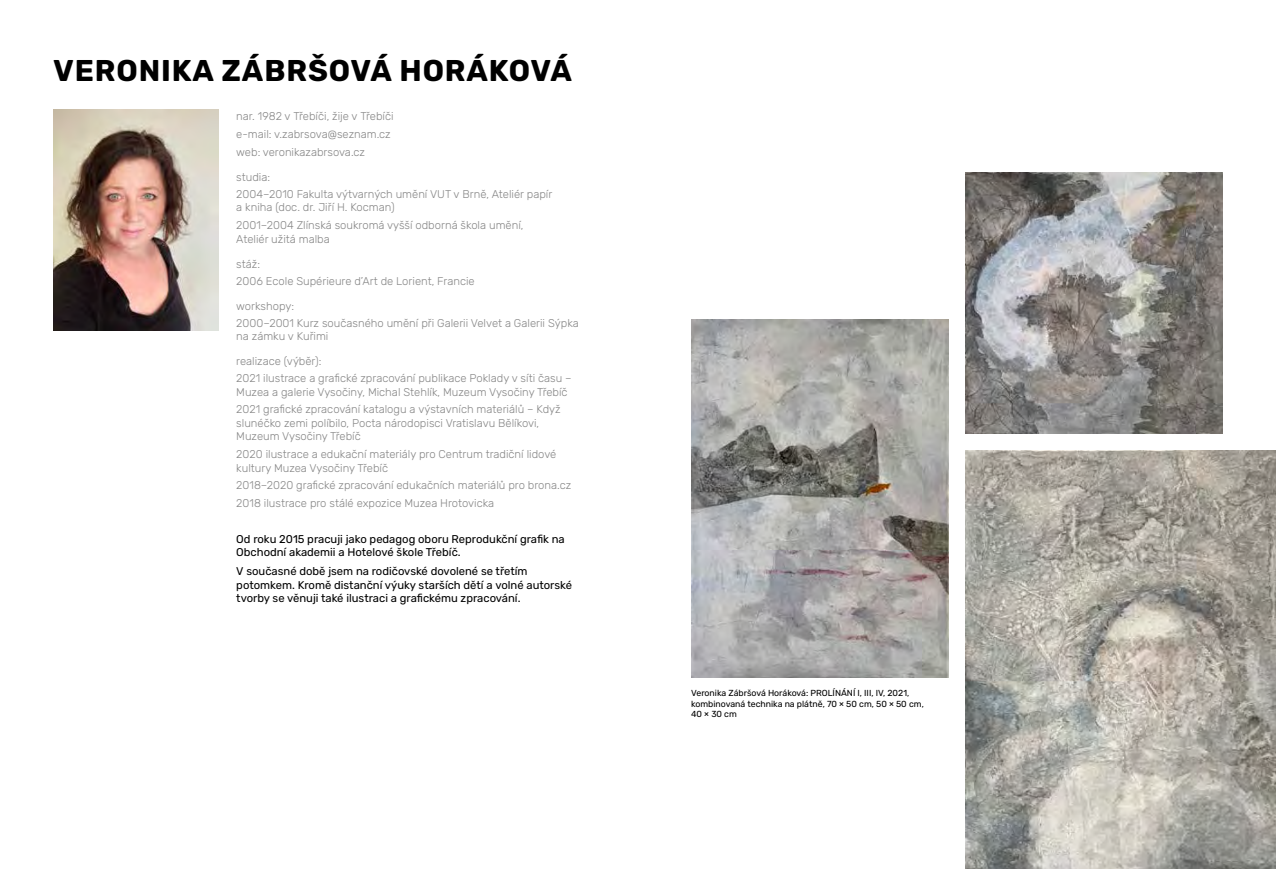
<style>
.page{position:relative;width:1276px;height:869px;background:#fff}
.page>*{position:absolute;margin:0;border:0;box-sizing:border-box;transform-origin:0 0}
.t1{font:700 30px "Rubik";letter-spacing:.03em;color:#000}
.t2{font:300 11.25px/17.8px "Rubik";color:#878787}
.t3{font:11.25px/13.5px "Rubik";color:#000}
.t4{font:8.75px/10.5px "Rubik";color:#000}
</style>
<div class="page">
<img style="left:53px;top:110px;width:166px;height:220px">
<img style="left:966px;top:450px;width:310px;height:418px">
<img style="left:966px;top:172px;width:256px;height:261px">
<img style="left:691px;top:319px;width:257px;height:358px">
<h1 class="t1" style="left:53px;top:54px;width:520px">VERONIKA ZÁBRŠOVÁ HORÁKOVÁ</h1>
<p class="t2" style="left:236px;top:108px;width:159px">nar. 1982 v Třebíči, žije v Třebíči e‑mail: v.zabrsova@seznam.cz web: veronikazabrsova.cz</p>
<p class="t2" style="left:236px;top:169px;width:317px;line-height:17px">studia:<br>2004–2010 Fakulta výtvarných umění VUT v Brně, Ateliér papír</p>
<p class="t2" style="left:236px;top:199px;width:289px">a kniha (doc. dr. Jiří H. Kocman)<br>2001–2004 Zlínská soukromá vyšší odborná škola umění,</p>
<p class="t2" style="left:236px;top:230px;width:95px">Ateliér užitá malba</p>
<p class="t2" style="left:236px;top:255px;width:240px;line-height:17px">stáž:<br>2006 Ecole Supérieure d’Art de Lorient, Francie</p>
<p class="t2" style="left:236px;top:297px;width:344px;line-height:17px">workshopy:<br>2000–2001 Kurz současného umění při Galerii Velvet a Galerii Sýpka</p>
<p class="t2" style="left:236px;top:327px;width:94px">na zámku v Kuřimi</p>
<p class="t2" style="left:236px;top:353px;width:337px;line-height:17px">realizace (výběr):<br>2021 ilustrace a grafické zpracování publikace Poklady v síti času –</p>
<p class="t2" style="left:236px;top:383px;width:333px">Muzea a galerie Vysočiny, Michal Stehlík, Muzeum Vysočiny Třebíč<br>2021 grafické zpracování katalogu a výstavních materiálů – Když</p>
<p class="t2" style="left:236px;top:416px;width:304px;line-height:13.5px">slunéčko zemi políbilo, Pocta národopisci Vratislavu Bělíkovi,<br>Muzeum Vysočiny Třebíč</p>
<p class="t2" style="left:236px;top:447px;width:321px;line-height:13.5px">2020 ilustrace a edukační materiály pro Centrum tradiční lidové kultury Muzea Vysočiny Třebíč</p>
<p class="t2" style="left:236px;top:476px;width:336px">2018–2020 grafické zpracování edukačních materiálů pro brona.cz<br>2018 ilustrace pro stálé expozice Muzea Hrotovicka</p>
<p class="t3" style="left:236px;top:532px;width:330px">Od roku 2015 pracuji jako pedagog oboru Reprodukční grafik na<br>Obchodní akademii a Hotelové škole Třebíč.</p>
<p class="t3" style="left:236px;top:564px;width:337px">V současné době jsem na rodičovské dovolené se třetím potomkem. Kromě distanční výuky starších dětí a volné autorské tvorby se věnuji také ilustraci a grafickému zpracování.</p>
<p class="t4" style="left:691px;top:687px;width:234px">Veronika Zábršová Horáková: PROLÍNÁNÍ I, III, IV, 2021, kombinovaná technika na plátně, 70 × 50 cm, 50 × 50 cm,<br>40 × 30 cm</p>
</div>
